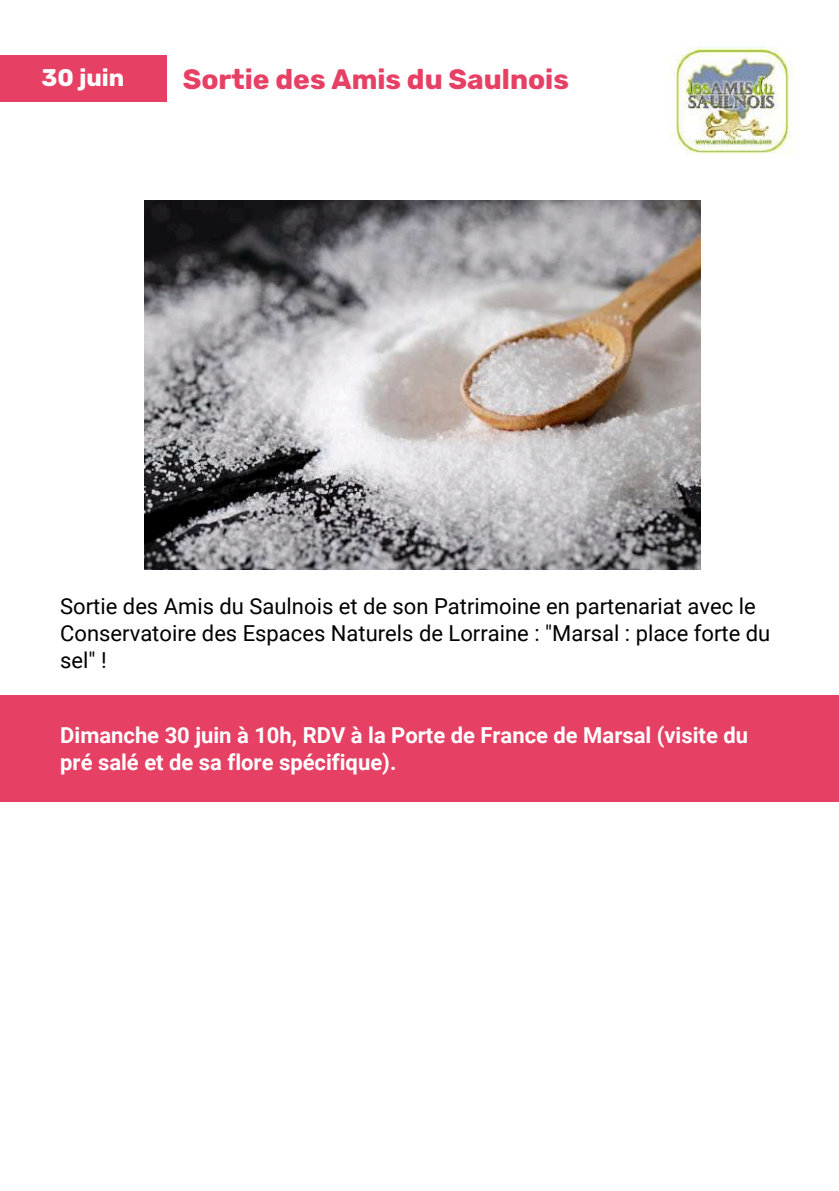
<style>
.page{position:relative;width:839px;height:1191px;background:#fff}
.page>*{position:absolute;margin:0;border:0;box-sizing:border-box;transform-origin:0 0}
.t1{font:700 28px "Rubik";color:#e64064}
.t2{font:700 24px "Rubik";color:#fff}
.t3{font:22px/27px "Roboto";color:#000}
.t4{font:700 22px/27px "Roboto";color:#fff}
</style>
<div class="page">
<div style="left:0;top:56px;width:166px;height:46px;background:#e64064"></div>
<div style="left:0;top:696px;width:838px;height:106px;background:#e64064"></div>
<img style="left:669px;top:47px;width:124px;height:108px">
<img style="left:145px;top:201px;width:555px;height:369px">
<p class="t2" style="left:42px;top:63px;width:84px">30 juin</p>
<p class="t1" style="left:183px;top:62px;width:387px">Sortie des Amis du Saulnois</p>
<p class="t3" style="left:60px;top:593px;width:711px">Sortie des Amis du Saulnois et de son Patrimoine en partenariat avec le<br>Conservatoire des Espaces Naturels de Lorraine : "Marsal : place forte du sel" !</p>
<p class="t4" style="left:60px;top:722px;width:689px">Dimanche 30 juin à 10h, RDV à la Porte de France de Marsal (visite du pré salé et de sa flore spécifique).</p>
</div>
